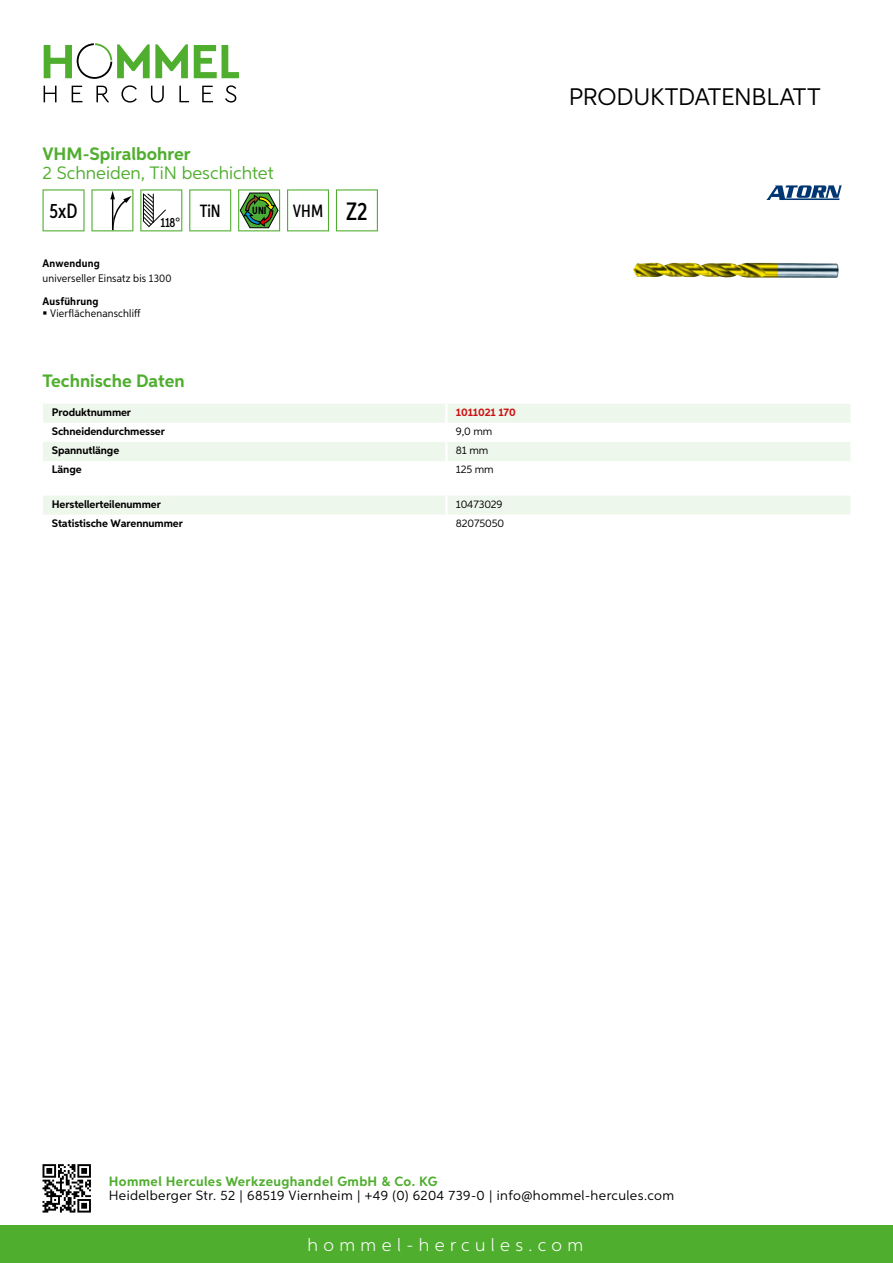
<style>
.page{position:relative;width:893px;height:1263px;background:#fff}
.page>*{position:absolute;margin:0;border:0;box-sizing:border-box;transform-origin:0 0}
.t1{font:24px "Aspira";letter-spacing:-.01em;color:#000}
.t2{font:500 20.7px "Aspira XX Nar";color:#000}
.t3{font:700 18px "Aspira";color:#50ae2f}
.t4{font:18px "Aspira";color:#50ae2f}
.t5{font:300 18px "Aspira";letter-spacing:.3em;color:#fff}
.t6{font:500 17.85px "Aspira XX Nar";color:#000}
.t7{font:13.5px "Aspira";letter-spacing:.03em;color:#000}
.t8{font:700 13.5px "Aspira";letter-spacing:.03em;color:#50ae2f}
.t9{font:500 13.35px "Aspira XX Nar";color:#000}
.t10{font:700 10.95px "Aspira";letter-spacing:-.01em;color:#000}
.t11{font:10.95px "Aspira Nar";letter-spacing:.015em;color:#000}
.t12{font:10.95px "Aspira";letter-spacing:-.01em;color:#000}
.t13{font:700 10.95px "Aspira Nar";letter-spacing:.02em;color:#000}
.t14{font:700 10.95px "Aspira";letter-spacing:-.01em;color:#cd1013}
.t15{font:700 10.35px "Aspira XX Nar";color:#000}
.s1{font-size:25.2px}
</style>
<div class="page">
<div style="left:0;top:1226px;width:893px;height:37px;background:#50ae2f"></div>
<svg style="left:43px;top:1164px;width:48px;height:48px"></svg>
<svg style="left:194px;top:45px;width:45px;height:33px"></svg>
<svg style="left:44px;top:43px;width:144px;height:36px"></svg>
<svg style="left:44px;top:86px;width:13px;height:16px"></svg>
<svg style="left:72px;top:86px;width:10px;height:16px"></svg>
<svg style="left:96px;top:86px;width:13px;height:16px"></svg>
<svg style="left:121px;top:85px;width:16px;height:18px"></svg>
<svg style="left:151px;top:86px;width:13px;height:17px"></svg>
<svg style="left:179px;top:86px;width:10px;height:16px"></svg>
<svg style="left:202px;top:86px;width:11px;height:16px"></svg>
<svg style="left:225px;top:85px;width:11px;height:18px"></svg>
<div style="left:43px;top:404px;width:807px;height:19px;background:#eef7eb"></div>
<div style="left:43px;top:442px;width:807px;height:19px;background:#eef7eb"></div>
<hr style="left:445px;top:404px;width:3px;height:19px;background:#fff">
<hr style="left:445px;top:442px;width:3px;height:19px;background:#fff">
<div style="left:43px;top:496px;width:807px;height:19px;background:#eef7eb"></div>
<svg style="left:43px;top:189px;width:42px;height:42px"></svg>
<svg style="left:91px;top:189px;width:42px;height:42px"></svg>
<svg style="left:140px;top:189px;width:42px;height:42px"></svg>
<svg style="left:189px;top:189px;width:42px;height:42px"></svg>
<svg style="left:238px;top:189px;width:42px;height:42px"></svg>
<svg style="left:287px;top:189px;width:42px;height:42px"></svg>
<svg style="left:336px;top:189px;width:42px;height:42px"></svg>
<img style="left:633px;top:263px;width:206px;height:15px">
<svg style="left:766px;top:185px;width:76px;height:15px"></svg>
<h3 class="t3" style="left:43px;top:142px;width:150px">VHM-Spiralbohrer</h3>
<h3 class="t4" style="left:43px;top:162px;width:233px">2 Schneiden, TiN beschichtet</h3>
<h2 class="t2" style="left:50px;top:198px;width:29px">5xD</h2>
<p class="t9" style="left:160px;top:215px;width:21px">118°</p>
<p class="t13" style="left:43px;top:257px;width:59px">Anwendung</p>
<p class="t11" style="left:43px;top:272px;width:131px">universeller Einsatz bis 1300</p>
<p class="t13" style="left:43px;top:294px;width:58px">Ausführung</p>
<p class="t11" style="left:50px;top:307px;width:92px">Vierflächenanschliff</p>
<h3 class="t6" style="left:200px;top:200px;width:22px">TiN</h3>
<p class="t15" style="left:252px;top:205px;width:16px">UNI</p>
<h3 class="t6" style="left:293px;top:200px;width:76px">VHM <span class="s1">Z2</span></h3>
<h3 class="t3" style="left:43px;top:369px;width:144px">Technische Daten</h3>
<p class="t10" style="left:52px;top:405px;width:81px">Produktnummer</p>
<p class="t14" style="left:456px;top:405px;width:61px">1011021 170</p>
<p class="t10" style="left:52px;top:424px;width:115px">Schneidendurchmesser</p>
<p class="t12" style="left:456px;top:424px;width:38px">9,0 mm</p>
<p class="t10" style="left:52px;top:443px;width:69px">Spannutlänge</p>
<p class="t12" style="left:456px;top:443px;width:34px">81 mm</p>
<p class="t10" style="left:52px;top:462px;width:31px">Länge</p>
<p class="t12" style="left:456px;top:463px;width:39px">125 mm</p>
<p class="t10" style="left:52px;top:497px;width:111px">Herstellerteilenummer</p>
<p class="t12" style="left:456px;top:497px;width:48px">10473029</p>
<p class="t10" style="left:52px;top:516px;width:132px">Statistische Warennummer</p>
<p class="t12" style="left:456px;top:516px;width:50px">82075050</p>
<h1 class="t1" style="left:569px;top:82px;width:253px">Produktdatenblatt</h1>
<p class="t8" style="left:109px;top:1172px;width:330px">Hommel Hercules Werkzeughandel GmbH &amp; Co. KG</p>
<p class="t7" style="left:109px;top:1187px;width:567px">Heidelberger Str. 52 | 68519 Viernheim | +49 (0) 6204 739-0 | info@hommel-hercules.com</p>
<h3 class="t5" style="left:307px;top:1234px;width:277px">hommel-hercules.com</h3>
</div>
